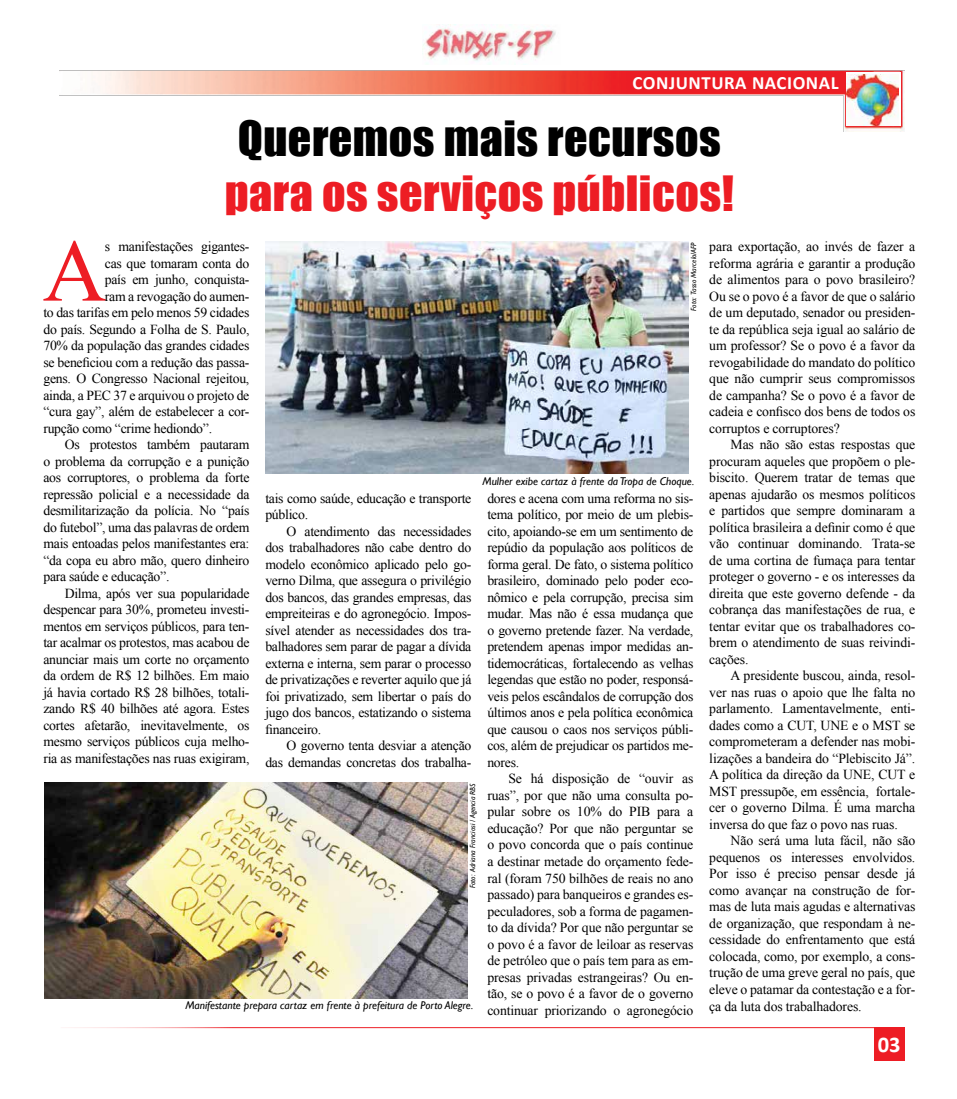
<style>
.page{position:relative;width:957px;height:1099px;background:#fff}
.page>*{position:absolute;margin:0;border:0;box-sizing:border-box;transform-origin:0 0}
.t1{font:88.5px "Times New Roman";color:#ed1d24}
.t2{font:44.62px "Impact";letter-spacing:.01em;color:#ed1d24}
.t3{font:44.62px "Impact";letter-spacing:.01em;color:#000}
.t4{font:700 22.5px "Calibri";color:#fff}
.t5{font:700 18.75px "Calibri";letter-spacing:.03em;color:#fff}
.t6{font:13.75px/16.5px "Times New Roman";letter-spacing:-.02em;color:#000;text-align:justify}
.t7{font:italic 11.25px "Gill Sans";color:#000}
.t8{font:italic 7.5px "Gill Sans";color:#000}
</style>
<div class="page">
<img style="left:59px;top:70px;width:845px;height:62px">
<img style="left:422px;top:25px;width:134px;height:40px">
<div style="left:874px;top:1027px;width:30px;height:34px;background:#ed1d24"></div>
<hr style="left:61px;top:1027px;width:843px;height:1px;background:#ed1d24">
<div style="left:4px;top:1021px;width:396px;height:13px;background:#fff"></div>
<div style="left:846px;top:72px;width:54px;height:54px;background:#fff"></div>
<img style="left:846px;top:74px;width:52px;height:52px">
<img style="left:265px;top:241px;width:424px;height:232px">
<img style="left:44px;top:782px;width:423px;height:216px">
<h3 class="t5" style="left:632px;top:70px;width:208px">CONJUNTURA NACIONAL</h3>
<h2 class="t3" style="left:238px;top:103px;width:484px">Queremos mais recursos</h2>
<h2 class="t2" style="left:225px;top:158px;width:510px">para os serviços públicos!</h2>
<p class="t8" style="left:689px;top:310px;width:70px;rotate:-90deg">Foto: Tasso Marcelo/AFP</p>
<h1 class="t1" style="left:43px;top:211px;width:65px">A</h1>
<p class="t6" style="left:105px;top:238px;width:146px">s manifestações gigantes-</p>
<p class="t6" style="left:709px;top:238px;width:208px">para exportação, ao invés de fazer a reforma agrária e garantir a produção de alimentos para o povo brasileiro?<br>Ou se o povo é a favor de que o salário de um deputado, senador ou presiden&shy;te da república seja igual ao salário de um professor? Se o povo é a favor da revogabilidade do mandato do político que não cumprir seus compromissos de campanha? Se o povo é a favor de cadeia e confisco dos bens de todos os corruptos e corruptores?</p>
<p class="t6" style="left:709px;top:436px;width:208px;text-indent:21px">Mas não são estas respostas que procuram aqueles que propõem o ple&shy;biscito. Querem tratar de temas que apenas ajudarão os mesmos políticos e partidos que sempre dominaram a política brasileira a definir como é que vão continuar dominando. Trata-se de uma cortina de fumaça para tentar proteger o governo - e os interesses da direita que este governo defende - da cobrança das manifestações de rua, e tentar evitar que os trabalhadores co&shy;brem o atendimento de suas reivindi&shy;cações.</p>
<p class="t6" style="left:709px;top:667px;width:207px;text-indent:21px">A presidente buscou, ainda, resol&shy;ver nas ruas o apoio que lhe falta no parlamento. Lamentavelmente, enti&shy;dades como a CUT, UNE e o MST se comprometeram a defender nas mobi&shy;lizações a bandeira do “Plebiscito Já”.<br>A política da direção da UNE, CUT e MST pressupõe, em essência, fortale&shy;cer o governo Dilma. É uma marcha inversa do que faz o povo nas ruas.</p>
<p class="t6" style="left:709px;top:832px;width:208px;text-indent:21px">Não será uma luta fácil, não são pequenos os interesses envolvidos.<br>Por isso é preciso pensar desde já como avançar na construção de for&shy;mas de luta mais agudas e alternativas de organização, que respondam à ne&shy;cessidade do enfrentamento que está colocada, como, por exemplo, a cons&shy;trução de uma greve geral no país, que eleve o patamar da contestação e a for&shy;ça da luta dos trabalhadores.</p>
<p class="t6" style="left:105px;top:254px;width:146px">cas que tomaram conta do</p>
<p class="t6" style="left:105px;top:271px;width:146px">país em junho, conquista-</p>
<p class="t6" style="left:105px;top:287px;width:146px">ram a revogação do aumen-</p>
<p class="t6" style="left:43px;top:304px;width:207px">to das tarifas em pelo menos 59 cidades</p>
<p class="t6" style="left:43px;top:320px;width:207px">do país. Segundo a Folha de S. Paulo,</p>
<p class="t6" style="left:43px;top:337px;width:207px">70% da população das grandes cidades</p>
<p class="t6" style="left:43px;top:353px;width:207px">se beneficiou com a redução das passa-</p>
<p class="t6" style="left:43px;top:370px;width:207px">gens. O Congresso Nacional rejeitou,</p>
<p class="t6" style="left:43px;top:386px;width:207px">ainda, a PEC 37 e arquivou o projeto de</p>
<p class="t6" style="left:43px;top:403px;width:207px">“cura gay”, além de estabelecer a cor-</p>
<p class="t6" style="left:43px;top:419px;width:170px">rupção como “crime hediondo”.</p>
<p class="t6" style="left:65px;top:436px;width:186px">Os protestos também pautaram</p>
<p class="t6" style="left:43px;top:452px;width:207px">o problema da corrupção e a punição</p>
<p class="t6" style="left:43px;top:469px;width:207px">aos corruptores, o problema da forte</p>
<p class="t6" style="left:43px;top:485px;width:207px">repressão policial e a necessidade da</p>
<p class="t6" style="left:43px;top:502px;width:208px">desmilitarização da polícia. No “país</p>
<p class="t6" style="left:43px;top:518px;width:207px">do futebol”, uma das palavras de ordem</p>
<p class="t6" style="left:43px;top:535px;width:207px">mais entoadas pelos manifestantes era:</p>
<p class="t6" style="left:43px;top:551px;width:207px">“da copa eu abro mão, quero dinheiro</p>
<p class="t6" style="left:43px;top:568px;width:128px">para saúde e educação”.</p>
<p class="t6" style="left:65px;top:584px;width:186px">Dilma, após ver sua popularidade</p>
<p class="t6" style="left:43px;top:601px;width:207px">despencar para 30%, prometeu investi-</p>
<p class="t6" style="left:43px;top:617px;width:207px">mentos em serviços públicos, para ten-</p>
<p class="t6" style="left:43px;top:634px;width:208px">tar acalmar os protestos, mas acabou de</p>
<p class="t6" style="left:43px;top:650px;width:207px">anunciar mais um corte no orçamento</p>
<p class="t6" style="left:43px;top:667px;width:207px">da ordem de R$ 12 bilhões. Em maio</p>
<p class="t6" style="left:43px;top:683px;width:208px">já havia cortado R$ 28 bilhões, totali-</p>
<p class="t6" style="left:43px;top:700px;width:208px">zando R$ 40 bilhões até agora. Estes</p>
<p class="t6" style="left:43px;top:716px;width:207px">cortes afetarão, inevitavelmente, os</p>
<p class="t6" style="left:43px;top:733px;width:207px">mesmo serviços públicos cuja melho-</p>
<p class="t6" style="left:43px;top:749px;width:208px">ria as manifestações nas ruas exigiram,</p>
<p class="t7" style="left:482px;top:474px;width:213px">Mulher exibe cartaz à frente da Tropa de Choque.</p>
<p class="t6" style="left:265px;top:489px;width:207px">tais como saúde, educação e transporte público.</p>
<p class="t6" style="left:265px;top:522px;width:208px;text-indent:21px">O atendimento das necessidades dos trabalhadores não cabe dentro do modelo econômico aplicado pelo go&shy;verno Dilma, que assegura o privilégio dos bancos, das grandes empresas, das empreiteiras e do agronegócio. Impos&shy;sível atender as necessidades dos tra&shy;balhadores sem parar de pagar a dívida externa e interna, sem parar o processo de privatizações e reverter aquilo que já foi privatizado, sem libertar o país do jugo dos bancos, estatizando o sistema financeiro.</p>
<p class="t6" style="left:265px;top:737px;width:207px;text-align:right">O governo tenta desviar a atenção<br>das demandas concretas dos trabalha-</p>
<p class="t6" style="left:487px;top:489px;width:208px">dores e acena com uma reforma no sis&shy;tema político, por meio de um plebis&shy;cito, apoiando-se em um sentimento de repúdio da população aos políticos de forma geral. De fato, o sistema político brasileiro, dominado pelo poder eco&shy;nômico e pela corrupção, precisa sim mudar. Mas não é essa mudança que o governo pretende fazer. Na verdade, pretendem apenas impor medidas an&shy;tidemocráticas, fortalecendo as velhas legendas que estão no poder, responsá&shy;veis pelos escândalos de corrupção dos últimos anos e pela política econômica que causou o caos nos serviços públi&shy;cos, além de prejudicar os partidos me&shy;nores.</p>
<p class="t6" style="left:487px;top:770px;width:208px;text-indent:21px">Se há disposição de “ouvir as ruas”, por que não uma consulta po&shy;pular sobre os 10% do PIB para a educação? Por que não perguntar se o povo concorda que o país continue a destinar metade do orçamento fede&shy;ral (foram 750 bilhões de reais no ano passado) para banqueiros e grandes es&shy;peculadores, sob a forma de pagamen&shy;to da dívida? Por que não perguntar se o povo é a favor de leiloar as reservas de petróleo que o país tem para as em&shy;presas privadas estrangeiras? Ou en&shy;tão, se o povo é a favor de o governo continuar priorizando o agronegócio</p>
<p class="t8" style="left:468px;top:888px;width:106px;rotate:-90deg">Foto: Adriana Franciosi / Agencia RBS</p>
<p class="t7" style="left:185px;top:998px;width:289px">Manifestante prepara cartaz em frente à prefeitura de Porto Alegre.</p>
<h3 class="t4" style="left:878px;top:1030px;width:24px">03</h3>
</div>
